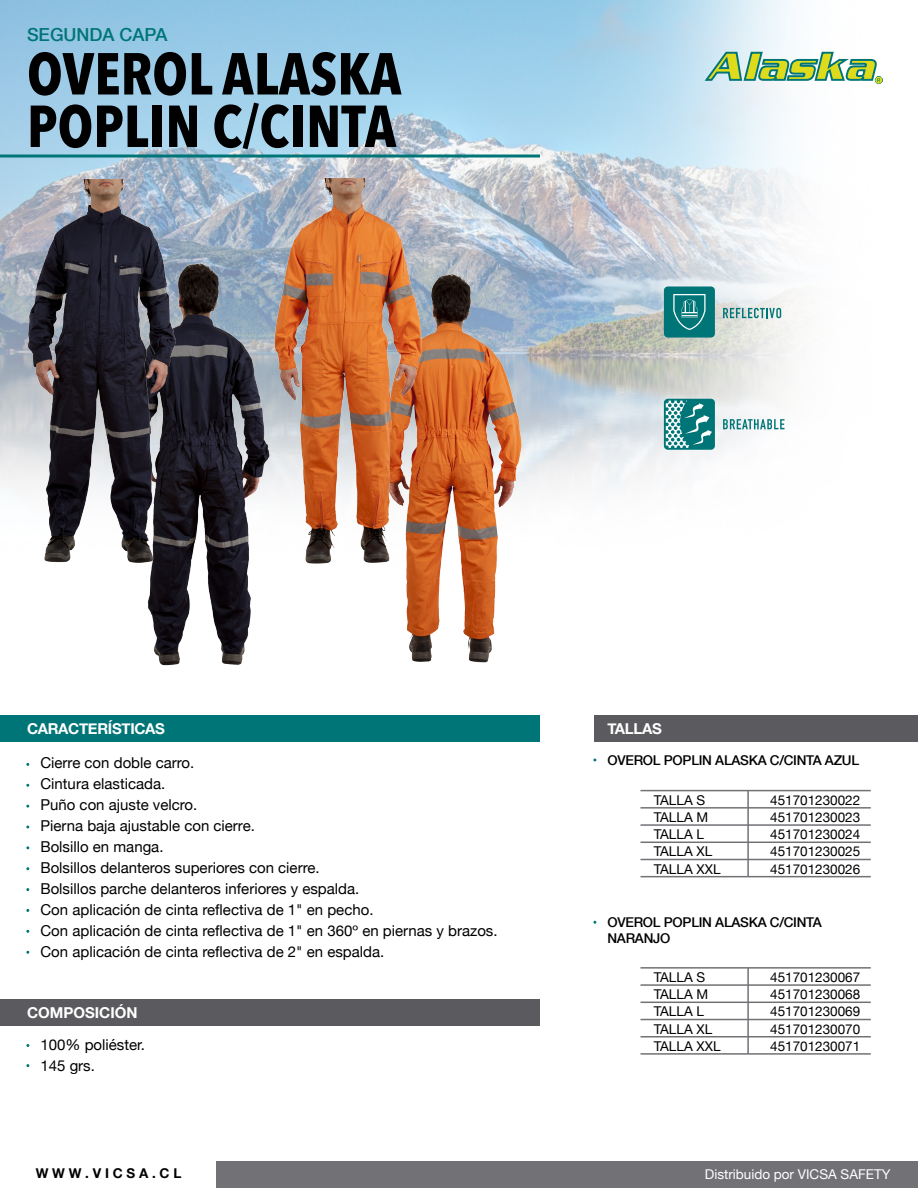
<style>
.page{position:relative;width:918px;height:1188px;background:#fff}
.page>*{position:absolute;margin:0;border:0;box-sizing:border-box;transform-origin:0 0}
.t1{font:700 58.5px/52.5px "Avenir Next Condensed";color:#000}
.t2{font:500 18px "Helvetica Neue";color:#007577}
.t3{font:15px/21px "Helvetica Neue";color:#000}
.t4{font:700 15px "Helvetica Neue";letter-spacing:-.02em;color:#fff}
.t5{font:700 15px "Helvetica Neue";color:#fff}
.t6{font:13.5px/17.2px "Helvetica Neue";color:#000}
.t7{font:500 13.5px/16.2px "Helvetica Neue";letter-spacing:-.02em;color:#000}
.t8{font:13.5px "Helvetica Neue";color:#fff}
.t9{font:700 13.5px "Helvetica Neue";color:#000}
</style>
<div class="page">
<img style="left:0;top:0;width:918px;height:1067px">
<div style="left:594px;top:716px;width:324px;height:26px;background:#5b5b5f"></div>
<div style="left:0;top:716px;width:540px;height:26px;background:#007577"></div>
<div style="left:216px;top:1161px;width:702px;height:27px;background:#727176"></div>
<hr style="left:0;top:155px;width:540px;height:3px;background:#007577">
<hr style="left:641px;top:807px;width:230px;height:2px;background:#727176">
<hr style="left:641px;top:876px;width:230px;height:1px;background:#727176">
<hr style="left:641px;top:859px;width:230px;height:1px;background:#727176">
<hr style="left:641px;top:842px;width:230px;height:1px;background:#727176">
<hr style="left:641px;top:824px;width:230px;height:2px;background:#727176">
<hr style="left:641px;top:790px;width:230px;height:1px;background:#727176">
<hr style="left:747px;top:791px;width:2px;height:86px;background:#727176">
<hr style="left:641px;top:984px;width:230px;height:2px;background:#727176">
<hr style="left:641px;top:1053px;width:230px;height:2px;background:#727176">
<hr style="left:641px;top:1036px;width:230px;height:1px;background:#727176">
<hr style="left:641px;top:1019px;width:230px;height:1px;background:#727176">
<hr style="left:641px;top:1002px;width:230px;height:1px;background:#727176">
<hr style="left:641px;top:967px;width:230px;height:2px;background:#727176">
<hr style="left:747px;top:968px;width:2px;height:86px;background:#727176">
<div style="left:0;top:999px;width:540px;height:27px;background:#5b5b5f"></div>
<div style="left:875px;top:76px;width:7px;height:8px;border:1px solid #bfbfbf;border-radius:50%"></div>
<svg style="left:875px;top:77px;width:7px;height:7px"></svg>
<svg style="left:703px;top:50px;width:177px;height:32px"></svg>
<svg style="left:723px;top:419px;width:62px;height:10px"></svg>
<div style="left:664px;top:399px;width:51px;height:51px;background:linear-gradient(to bottom,#007577,#007577);border-radius:4px"></div>
<svg style="left:666px;top:401px;width:46px;height:47px"></svg>
<img style="left:48px;top:584px;width:248px;height:101px">
<img style="left:0;top:179px;width:207px;height:405px">
<img style="left:296px;top:252px;width:292px;height:438px">
<img style="left:207px;top:179px;width:279px;height:405px">
<svg style="left:723px;top:308px;width:58px;height:10px"></svg>
<div style="left:664px;top:287px;width:51px;height:51px;background:#007577;border-radius:4px"></div>
<svg style="left:673px;top:294px;width:33px;height:36px"></svg>
<p class="t2" style="left:27px;top:23px;width:142px">SEGUNDA CAPA</p>
<h1 class="t1" style="left:27px;top:47px;width:376px">OVEROL ALASKA<br>POPLIN C/CINTA</h1>
<p class="t4" style="left:27px;top:720px;width:140px">CARACTERÍSTICAS</p>
<p class="t4" style="left:607px;top:720px;width:56px">TALLAS</p>
<p class="t3" style="left:40px;top:752px;width:459px">Cierre con doble carro.<br>Cintura elasticada.<br>Puño con ajuste velcro.<br>Pierna baja ajustable con cierre.<br>Bolsillo en manga.<br>Bolsillos delanteros superiores con cierre.<br>Bolsillos parche delanteros inferiores y espalda.<br>Con aplicación de cinta reflectiva de 1" en pecho.<br>Con aplicación de cinta reflectiva de 1" en 360º en piernas y brazos.<br>Con aplicación de cinta reflectiva de 2" en espalda.</p>
<p class="t7" style="left:608px;top:752px;width:253px">OVEROL POPLIN ALASKA C/CINTA AZUL</p>
<p class="t6" style="left:654px;top:791px;width:53px">TALLA S</p>
<p class="t6" style="left:770px;top:791px;width:92px">451701230022</p>
<p class="t6" style="left:770px;top:826px;width:92px;text-align:justify">451701230024<br>451701230025<br>451701230026</p>
<p class="t6" style="left:654px;top:808px;width:68px">TALLA M<br>TALLA L<br>TALLA XL<br>TALLA XXL</p>
<p class="t6" style="left:770px;top:808px;width:92px">451701230023</p>
<p class="t7" style="left:608px;top:914px;width:216px">OVEROL POPLIN ALASKA C/CINTA<br>NARANJO</p>
<p class="t5" style="left:27px;top:1003px;width:112px">COMPOSICIÓN</p>
<p class="t3" style="left:40px;top:1034px;width:106px">100% poliéster.<br>145 grs.</p>
<p class="t6" style="left:654px;top:968px;width:53px">TALLA S</p>
<p class="t6" style="left:770px;top:968px;width:92px">451701230067</p>
<p class="t6" style="left:770px;top:1003px;width:92px;text-align:justify">451701230069<br>451701230070<br>451701230071</p>
<p class="t6" style="left:654px;top:986px;width:68px">TALLA M<br>TALLA L<br>TALLA XL<br>TALLA XXL</p>
<p class="t6" style="left:770px;top:986px;width:92px">451701230068</p>
<p class="t9" style="left:36px;top:1164px;width:147px">W W W . V I C S A . C L</p>
<p class="t8" style="left:705px;top:1166px;width:187px">Distribuido por VICSA SAFETY</p>
</div>
